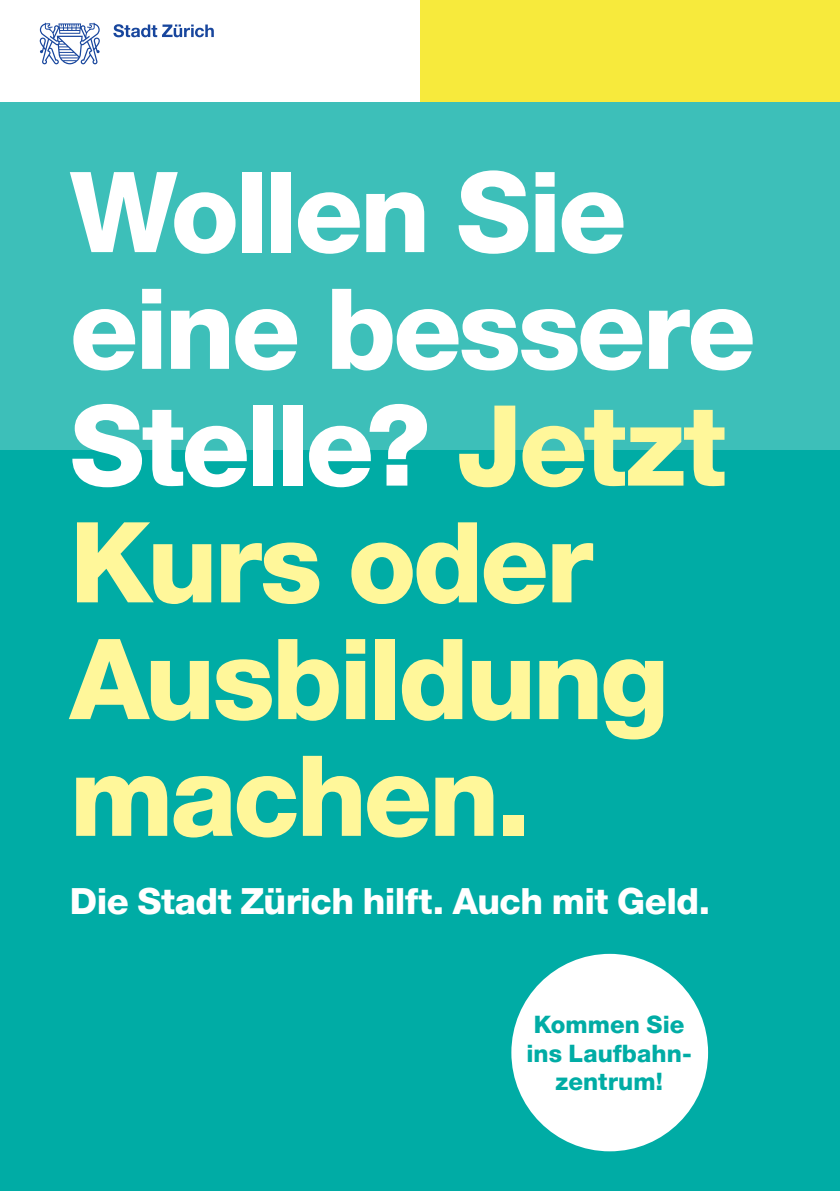
<style>
.page{position:relative;width:840px;height:1191px;background:#fff}
.page>*{position:absolute;margin:0;border:0;box-sizing:border-box;transform-origin:0 0}
.t1{font:800 112px/116.8px "Helvetica Neue LT Pro";letter-spacing:-.03em;color:#fff79a}
.t2{font:800 36px "Helvetica Neue LT Pro";letter-spacing:-.015em;color:#fff}
.t3{font:800 24px/28.4px "Helvetica Neue LT Pro";letter-spacing:.005em;color:#00aca5;text-align:center}
.s1{color:#fff}
</style>
<div class="page">
<div style="left:420px;top:0;width:419px;height:102px;background:#f7ea3c"></div>
<svg style="left:40px;top:23px;width:60px;height:41px"></svg>
<svg style="left:113px;top:24px;width:101px;height:13px"></svg>
<div style="left:0;top:102px;width:839px;height:435px;background:#3dbfb9"></div>
<div style="left:0;top:451px;width:839px;height:740px;background:#00aca5"></div>
<div style="left:511px;top:954px;width:196px;height:197px;background:#fff;border-radius:50%"></div>
<p class="t1" style="left:70px;top:154px;width:687px"><span class="s1">Wollen Sie eine bessere<br>Stelle?</span> Jetzt<br>Kurs oder<br>Ausbildung machen.</p>
<p class="t2" style="left:70px;top:880px;width:641px">Die Stadt Zürich hilft. Auch mit Geld.</p>
<p class="t3" style="left:526px;top:1010px;width:167px">Kommen Sie ins Laufbahn&shy;zentrum!</p>
</div>
